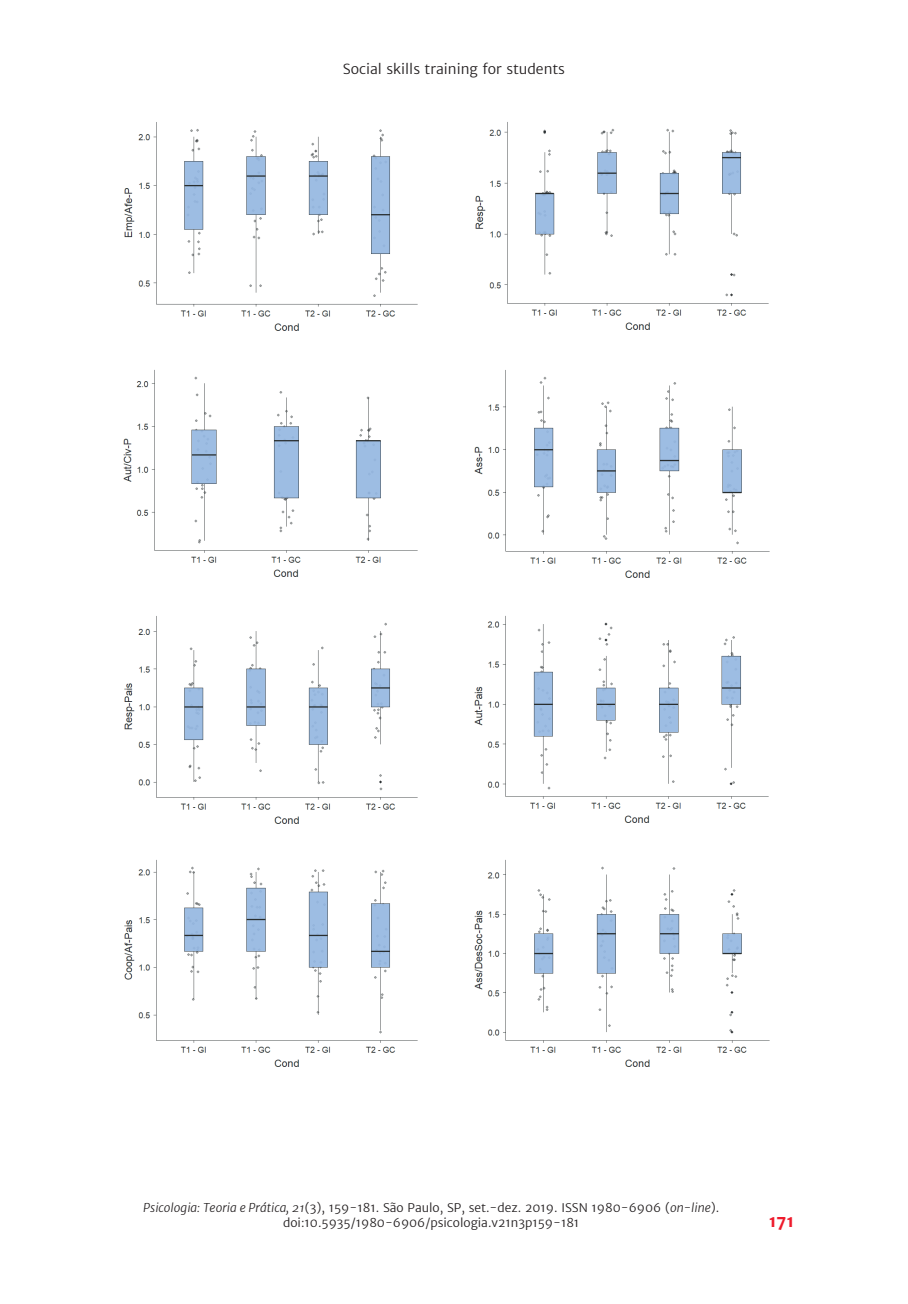
<style>
.page{position:relative;width:908px;height:1304px;background:#fff}
.page>*{position:absolute;margin:0;border:0;box-sizing:border-box;transform-origin:0 0}
.t1{font:700 16px "Merriweather Sans";color:#ee1b2c}
.t2{font:300 14px "Merriweather Sans";color:#231f20}
.t3{font:300 12px/14.4px "Merriweather Sans";color:#231f20;text-align:center}
.s1{font-style:italic}
</style>
<div class="page">
<img style="left:124px;top:122px;width:294px;height:209px">
<img style="left:124px;top:616px;width:294px;height:208px">
<img style="left:475px;top:122px;width:294px;height:208px">
<img style="left:123px;top:370px;width:295px;height:207px">
<img style="left:474px;top:370px;width:296px;height:208px">
<img style="left:474px;top:616px;width:295px;height:207px">
<img style="left:124px;top:860px;width:294px;height:207px">
<img style="left:474px;top:860px;width:296px;height:207px">
<p class="t2" style="left:343px;top:60px;width:223px">Social skills training for students</p>
<p class="t3" style="left:143px;top:1201px;width:577px"><span class="s1">Psicologia: Teoria e Prática, 21</span>(3), 159-181. São Paulo, SP, set.-dez. 2019. ISSN 1980-6906 (<span class="s1">on-line</span>). doi:10.5935/1980-6906/psicologia.v21n3p159-181</p>
<h1 class="t1" style="left:768px;top:1210px;width:27px">171</h1>
</div>
